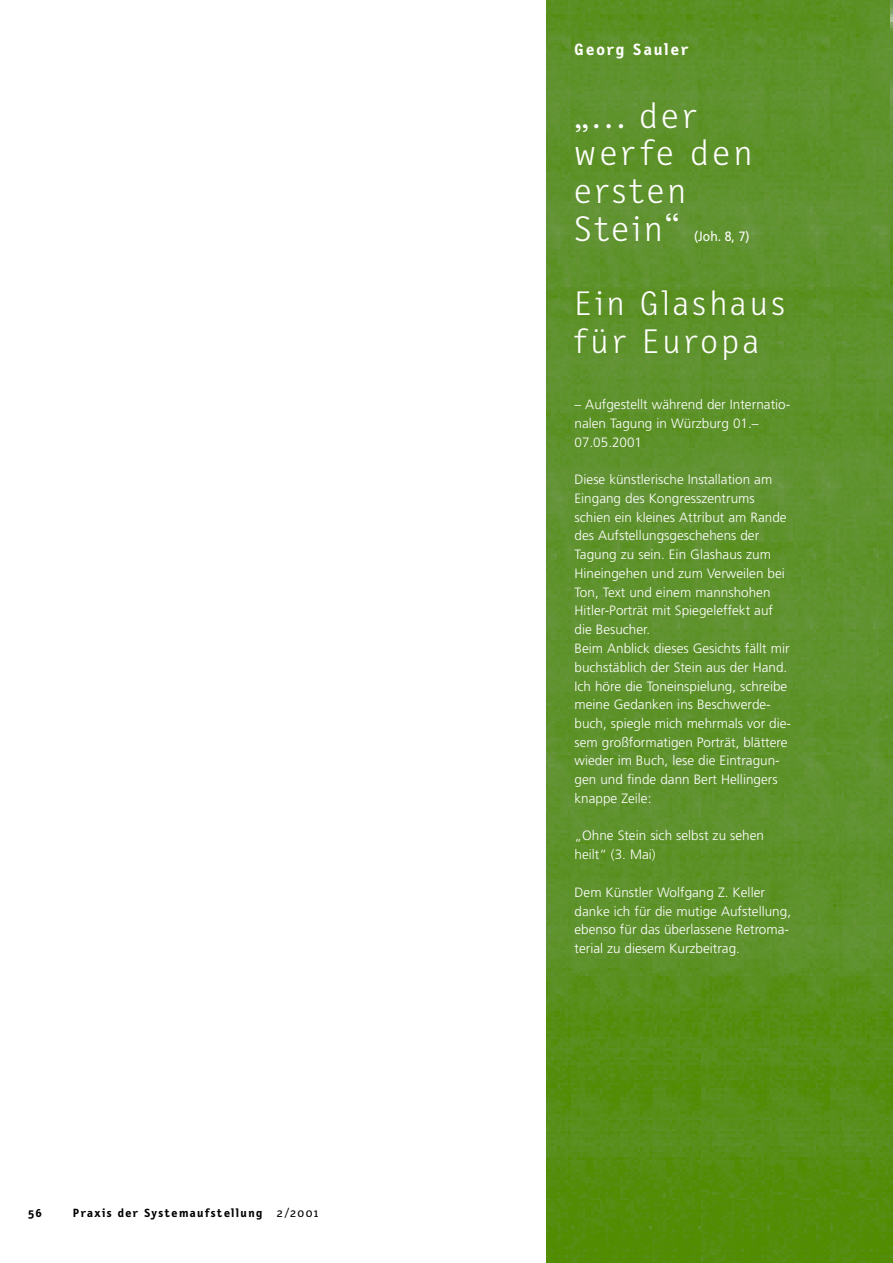
<style>
.page{position:relative;width:893px;height:1263px;background:#fff}
.page>*{position:absolute;margin:0;border:0;box-sizing:border-box;transform-origin:0 0}
.t1{font:300 36px/37.5px "Letter Gothic Text";letter-spacing:.1em;color:#fff;scale:1.05 1}
.t2{font:300 34.5px/37.5px "Letter Gothic Text";letter-spacing:.1em;color:#fff;scale:1.05 1}
.t3{font:700 16.5px "Letter Gothic Text";letter-spacing:.125em;color:#fff;scale:1.05 1}
.t4{font:300 13.5px/18.8px "Frutiger";color:#fff}
.t5{font:13.5px "Frutiger";color:#fff;scale:.9 1}
.t6{font:700 12px "Letter Gothic Text";letter-spacing:.11em;color:#000;scale:1.05 1}
.s1{font-weight:400}
</style>
<div class="page">
<img style="left:546px;top:0;width:346px;height:1263px">
<p class="t6" style="left:28px;top:1208px;width:15px">56</p>
<p class="t6" style="left:73px;top:1208px;width:235px">Praxis der System a u f stel l u n g <span class="s1">2/2 00 1</span></p>
<p class="t3" style="left:574px;top:43px;width:110px">Geo rg Sa ul er</p>
<h1 class="t1" style="left:574px;top:100px;width:171px">„ ... d er werfe den er sten<br>Ste i n“</h1>
<p class="t5" style="left:694px;top:230px;width:63px">(Joh. 8, 7)</p>
<h2 class="t2" style="left:574px;top:288px;width:202px">Ein Glas h a u s für Euro pa</h2>
<p class="t4" style="left:574px;top:396px;width:217px">– Aufgestellt während der Internatio&shy;nalen Tagung in Würzburg 01.–<br>07.05.2001</p>
<p class="t4" style="left:574px;top:471px;width:218px">Diese künstlerische Installation am<br>Eingang des Kongresszentrums schien ein kleines Attribut am Rande des Aufstellungsgeschehens der<br>Tagung zu sein. Ein Glashaus zum<br>Hineingehen und zum Verweilen bei<br>Ton, Text und einem mannshohen<br>Hitler-Porträt mit Spiegeleffekt auf die Besucher.<br>Beim Anblick dieses Gesichts fällt mir buchstäblich der Stein aus der Hand.<br>Ich höre die Toneinspielung, schreibe meine Gedanken ins Beschwerde&shy;buch, spiegle mich mehrmals vor die&shy;sem großformatigen Porträt, blättere wieder im Buch, lese die Eintragun&shy;gen und finde dann Bert Hellingers knappe Zeile:</p>
<p class="t4" style="left:574px;top:827px;width:191px">„Ohne Stein sich selbst zu sehen heilt“ (3. Mai)</p>
<p class="t4" style="left:574px;top:884px;width:218px">Dem Künstler Wolfgang Z. Keller danke ich für die mutige Aufstellung, ebenso für das überlassene Retroma&shy;terial zu diesem Kurzbeitrag.</p>
</div>
